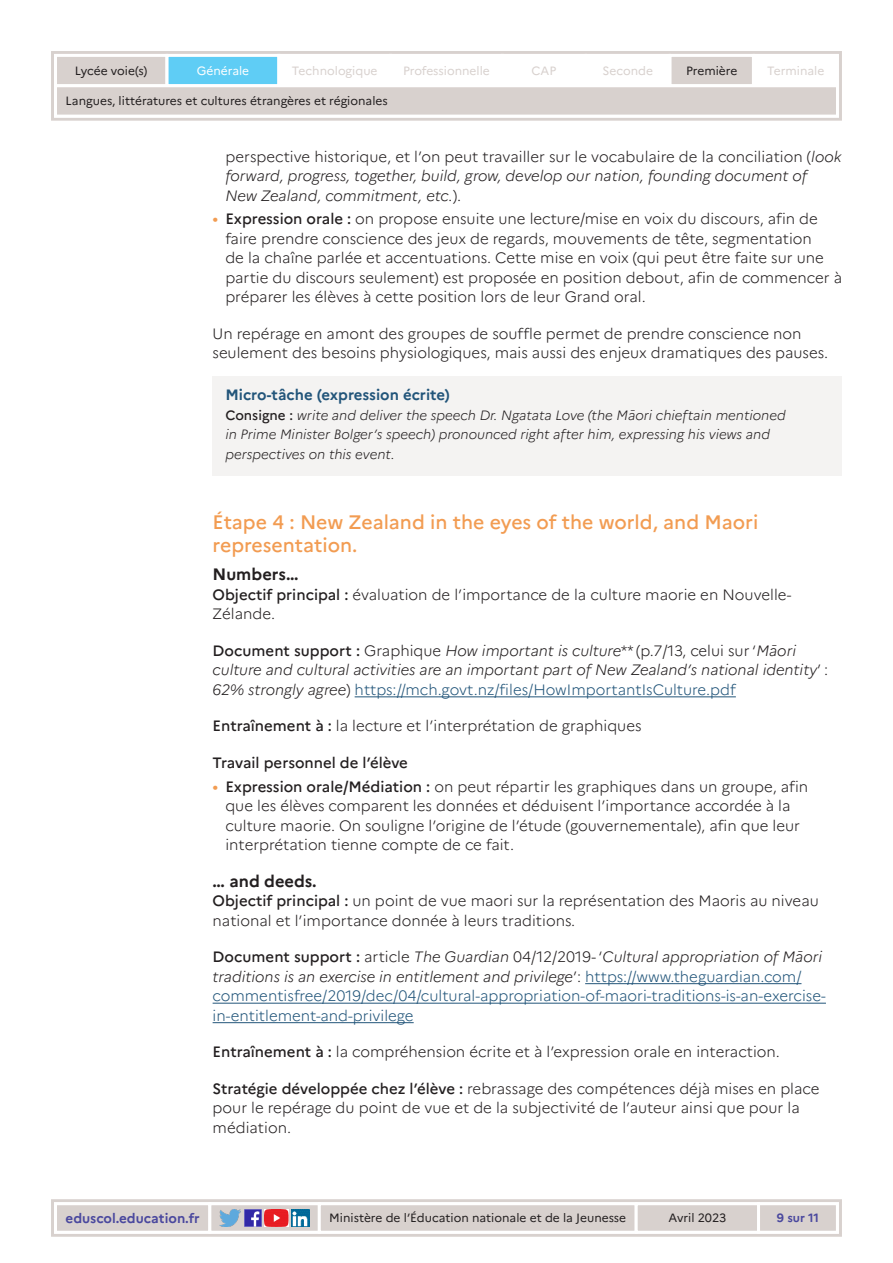
<style>
.page{position:relative;width:893px;height:1263px;background:#fff}
.page>*{position:absolute;margin:0;border:0;box-sizing:border-box;transform-origin:0 0}
._03_titre_2{font:500 19.5px/23.4px "Marianne";color:#f29c52}
._04_titre_3{font:700 16.5px "Marianne";color:#231f20}
.Texte_courant{font:300 15px/19.5px "Marianne";color:#231f20}
.Texte_courant-2{font:italic 300 15px/19.5px "Marianne";color:#231f20}
.Texte_courant-3{font:300 15px/19.5px "Marianne";color:#22557a}
._08_Titre_encadré{font:700 15px "Marianne";color:#22557a}
.Texte_courant-4{font:500 15px "Marianne";color:#231f20}
._08_txt_encadré{font:italic 300 13.5px/19.5px "Marianne";color:#231f20}
.t1{font:700 13.5px "Marianne";color:#4a489e}
.t2{font:12px "Marianne";color:#231f20}
.t3{font:12px "Marianne";color:#d8d1ce}
.t4{font:12px "Marianne";color:#fff}
.t5{font:700 12px "Marianne";color:#4a489e}
.s1{font-style:normal}
.s2{font-weight:400;font-size:16.5px;color:#f29c52}
.s3{font-weight:500}
.s4{font-weight:500;font-style:normal}
.s5{font-style:normal;color:#22557a}
.s6{font-weight:500;color:#231f20}
.s7{color:#231f20}
.s8{font-style:italic;color:#231f20}
</style>
<div class="page">
<div style="left:51px;top:1199px;width:791px;height:38px;border:3px solid #d8d1ce"></div>
<svg style="left:52px;top:1201px;width:788px;height:34px"></svg>
<div style="left:51px;top:51px;width:791px;height:70px;border:3px solid #d8d1ce"></div>
<svg style="left:52px;top:52px;width:788px;height:67px"></svg>
<hr style="left:355px;top:696px;width:381px;height:1px;background:#22557a">
<hr style="left:585px;top:983px;width:216px;height:1px;background:#22557a">
<hr style="left:213px;top:1003px;width:613px;height:1px;background:#22557a">
<hr style="left:213px;top:1022px;width:201px;height:1px;background:#22557a">
<div style="left:213px;top:376px;width:629px;height:100px;background:#f4f3f2"></div>
<p class="t2" style="left:75px;top:63px;width:74px">Lycée voie(s)</p>
<p class="t4" style="left:197px;top:63px;width:54px">Générale</p>
<p class="t3" style="left:292px;top:63px;width:87px">Technologique</p>
<p class="t3" style="left:403px;top:63px;width:88px">Professionnelle</p>
<p class="t3" style="left:532px;top:63px;width:26px">CAP</p>
<p class="t3" style="left:603px;top:63px;width:52px">Seconde</p>
<p class="t2" style="left:686px;top:63px;width:53px">Première</p>
<p class="t3" style="left:767px;top:63px;width:59px">Terminale</p>
<p class="t2" style="left:66px;top:94px;width:324px">Langues, littératures et cultures étrangères et régionales</p>
<p class="Texte_courant-2" style="left:225px;top:147px;width:618px"><span class="s1">perspective historique, et l’on peut travailler sur le vocabulaire de la conciliation (</span>look forward, progress, together, build, grow, develop our nation, founding document of<br>New Zealand, commitment, etc.<span class="s1">).</span></p>
<p class="Texte_courant" style="left:225px;top:209px;width:618px;text-indent:-13px"><span class="s2">•</span> <span class="s3">Expression orale :</span> on propose ensuite une lecture/mise en voix du discours, afin de faire prendre conscience des jeux de regards, mouvements de tête, segmentation<br>de la chaîne parlée et accentuations. Cette mise en voix (qui peut être faite sur une partie du discours seulement) est proposée en position debout, afin de commencer à préparer les élèves à cette position lors de leur Grand oral.</p>
<p class="Texte_courant" style="left:213px;top:324px;width:617px">Un repérage en amont des groupes de souffle permet de prendre conscience non seulement des besoins physiologiques, mais aussi des enjeux dramatiques des pauses.</p>
<p class="_08_Titre_encadré" style="left:225px;top:386px;width:226px">Micro-tâche (expression écrite)</p>
<p class="_08_txt_encadré" style="left:225px;top:405px;width:562px"><span class="s4">Consigne :</span> write and deliver the speech Dr. Ngatata Love (the Māori chieftain mentioned in Prime Minister Bolger’s speech) pronounced right after him, expressing his views and perspectives on this event.</p>
<p class="_03_titre_2" style="left:213px;top:510px;width:547px">Étape 4 : New Zealand in the eyes of the world, and Maori representation.</p>
<p class="_04_titre_3" style="left:213px;top:564px;width:87px">Numbers…</p>
<p class="Texte_courant" style="left:213px;top:585px;width:580px"><span class="s3">Objectif principal :</span> évaluation de l’importance de la culture maorie en Nouvelle-<br>Zélande.</p>
<p class="Texte_courant-2" style="left:213px;top:641px;width:617px"><span class="s4">Document support :</span> <span class="s1">Graphique</span> How important is culture<span class="s1">** (p.7/13, celui sur ‘</span>Māori culture and cultural activities are an important part of New Zealand’s national identity<span class="s1">’ :<br></span>62% strongly agree<span class="s1">)</span> <span class="s5">https://mch.govt.nz/files/HowImportantIsCulture.pdf</span></p>
<p class="Texte_courant" style="left:213px;top:716px;width:430px"><span class="s3">Entraînement à :</span> la lecture et l’interprétation de graphiques</p>
<p class="Texte_courant-4" style="left:213px;top:753px;width:197px">Travail personnel de l’élève</p>
<p class="Texte_courant" style="left:225px;top:776px;width:584px;text-indent:-13px"><span class="s2">•</span> <span class="s3">Expression orale/Médiation :</span> on peut répartir les graphiques dans un groupe, afin que les élèves comparent les données et déduisent l’importance accordée à la culture maorie. On souligne l’origine de l’étude (gouvernementale), afin que leur interprétation tienne compte de ce fait.</p>
<p class="_04_titre_3" style="left:213px;top:871px;width:106px">… and deeds.</p>
<p class="Texte_courant" style="left:213px;top:891px;width:608px"><span class="s3">Objectif principal :</span> un point de vue maori sur la représentation des Maoris au niveau national et l’importance donnée à leurs traditions.</p>
<p class="Texte_courant-3" style="left:213px;top:947px;width:615px"><span class="s6">Document support :</span> <span class="s7">article</span> <span class="s8">The Guardian</span> <span class="s7">04/12/2019- ‘</span><span class="s8">Cultural appropriation of Māori traditions is an exercise in entitlement and privilege</span><span class="s7">’:</span> https://www.theguardian.com/ commentisfree/2019/dec/04/cultural-appropriation-of-maori-traditions-is-an-exercise&shy;in-entitlement-and-privilege</p>
<p class="Texte_courant" style="left:213px;top:1042px;width:569px"><span class="s3">Entraînement à :</span> la compréhension écrite et à l’expression orale en interaction.</p>
<p class="Texte_courant" style="left:213px;top:1079px;width:608px"><span class="s3">Stratégie développée chez l’élève :</span> rebrassage des compétences déjà mises en place pour le repérage du point de vue et de la subjectivité de l’auteur ainsi que pour la médiation.</p>
<p class="t1" style="left:66px;top:1210px;width:136px">eduscol.education.fr</p>
<p class="t2" style="left:329px;top:1211px;width:298px">Ministère de l’Éducation nationale et de la Jeunesse</p>
<p class="t2" style="left:668px;top:1211px;width:59px">Avril 2023</p>
<p class="t5" style="left:777px;top:1211px;width:44px">9 sur 11</p>
</div>
